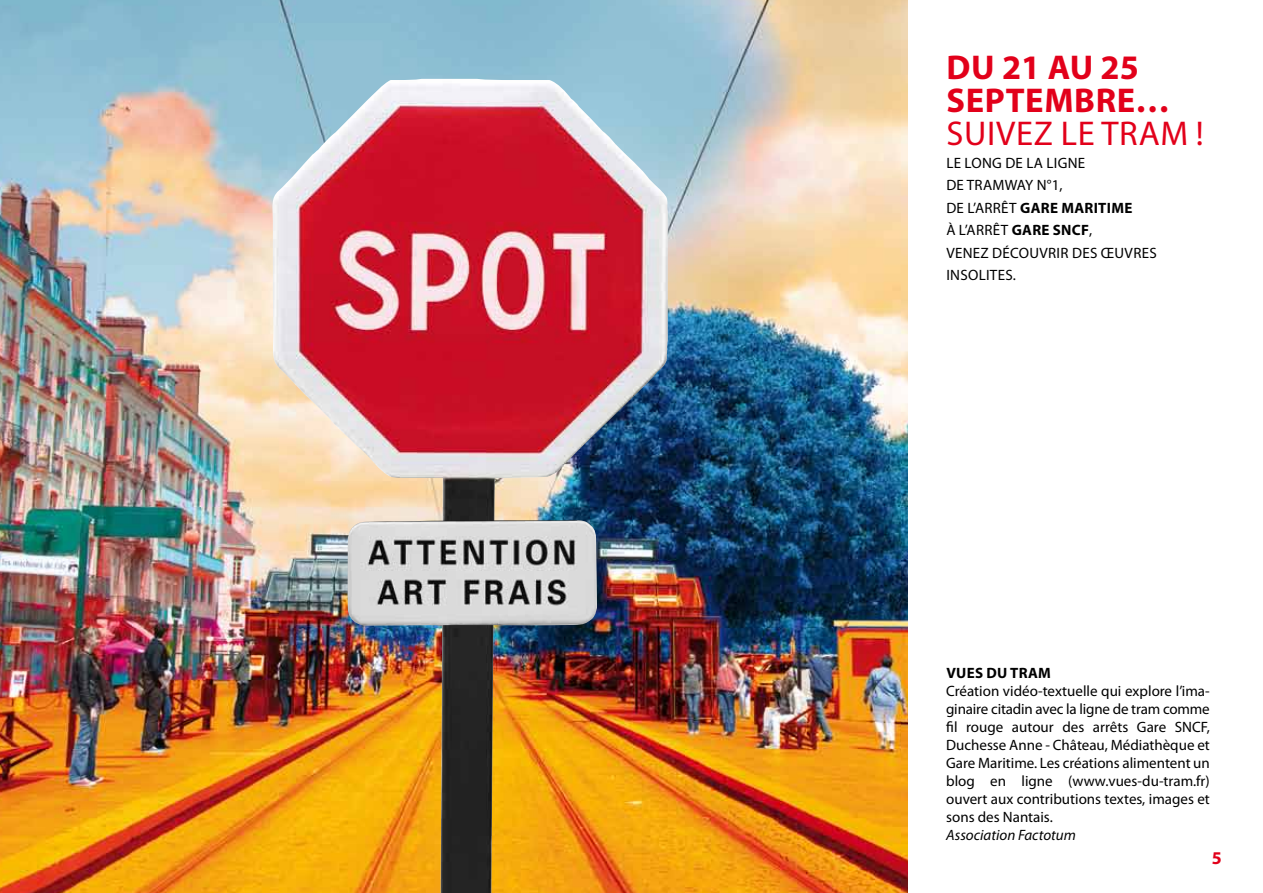
<style>
.page{position:relative;width:1263px;height:893px;background:#fff}
.page>*{position:absolute;margin:0;border:0;box-sizing:border-box;transform-origin:0 0}
.t1{font:700 34.5px/33px "Myriad Pro";color:#e2001a}
.t2{font:34.5px "Myriad Pro";color:#e2001a}
.t3{font:700 18px "Myriad Pro";color:#e2001a}
.t4{font:15px/18px "Myriad Pro";color:#000}
.t5{font:700 15px "Myriad Pro";letter-spacing:.02em;color:#000}
.t6{font:italic 15px "Myriad Pro";color:#000}
.s1{font-weight:700}
.s2{font-weight:400}
</style>
<div class="page">
<img style="left:0;top:0;width:908px;height:893px">
<img style="left:272px;top:79px;width:396px;height:814px">
<img style="left:348px;top:520px;width:249px;height:106px">
<h1 class="t1" style="left:946px;top:51px;width:194px">DU 21 AU 25<br>SEPTEMBRE</h1>
<h1 class="t1" style="left:1135px;top:84px;width:36px">…</h1>
<h1 class="t2" style="left:946px;top:115px;width:35px">Suive</h1>
<h1 class="t2" style="left:1034px;top:115px;width:171px">z letram !</h1>
<p class="t4" style="left:946px;top:154px;width:29px">Le long</p>
<p class="t4" style="left:946px;top:152px;width:118px;line-height:22.5px;text-indent:59px">delaligne de tramway n°1, de l’arrêt <span class="s1">GARE</span></p>
<p class="t5" style="left:1061px;top:199px;width:10px">MARITIME</p>
<p class="t4" style="left:946px;top:221px;width:76px">à l’arr êt <span class="s1">GARE</span></p>
<p class="t5" style="left:1053px;top:222px;width:41px">SNCF<span class="s2">,</span></p>
<p class="t4" style="left:946px;top:244px;width:10px">vene</p>
<p class="t4" style="left:980px;top:244px;width:22px">z découvrir</p>
<p class="t4" style="left:1072px;top:244px;width:9px">des</p>
<p class="t4" style="left:1101px;top:244px;width:23px">œuvres</p>
<p class="t4" style="left:946px;top:266px;width:9px">insolites</p>
<p class="t4" style="left:1013px;top:266px;width:5px">.</p>
<p class="t5" style="left:946px;top:664px;width:20px">VUES</p>
<p class="t5" style="left:986px;top:664px;width:35px">DU TRAM</p>
<p class="t4" style="left:946px;top:682px;width:265px;text-align:justify">Création vidéo-textuelle qui explore l’ima&shy;ginaire citadin avec la ligne de tram comme fil rouge autour des arrêts Gare SNCF, Duchesse Anne - Château, Médiathèque et Gare Maritime. Les créations alimentent un blog en ligne (www.vues-du-tram.fr) ouvert aux contributions textes, images et sons des Nantais.</p>
<p class="t6" style="left:946px;top:827px;width:131px">Association Factotum</p>
<p class="t3" style="left:1212px;top:848px;width:11px">5</p>
</div>
